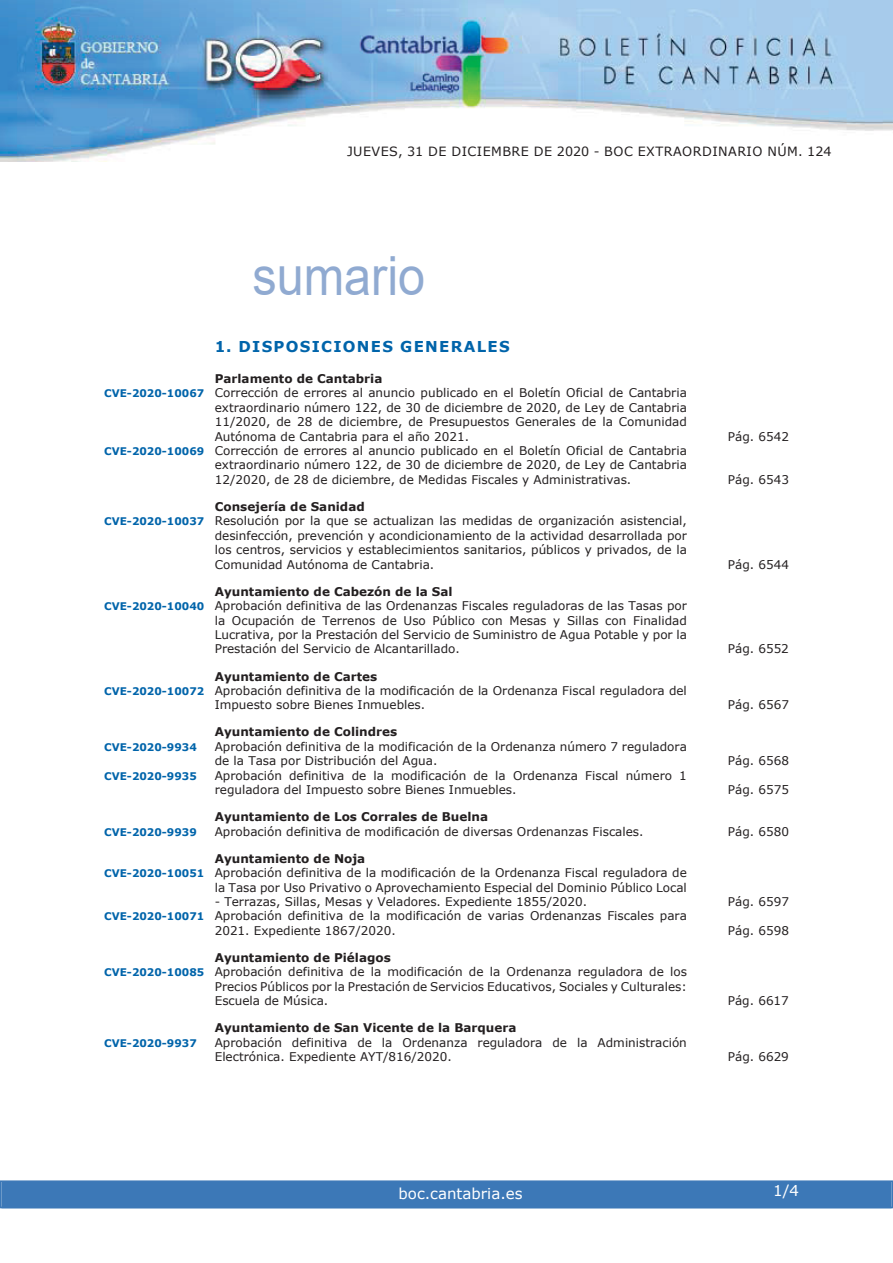
<style>
.page{position:relative;width:893px;height:1263px;background:#fff}
.page>*{position:absolute;margin:0;border:0;box-sizing:border-box;transform-origin:0 0}
.t1{font:54px "Arial";color:#90aad1;scale:.9 1}
.t2{font:700 15px "Verdana";letter-spacing:.085em;color:#0064aa}
.t3{font:15px "Verdana";color:#fff}
.t4{font:12.75px "Verdana";letter-spacing:.035em;color:#231f20}
.t5{font:12px/14.4px "Verdana";color:#231f20}
.t6{font:700 12px "Verdana";color:#231f20}
.t7{font:700 10.5px "Verdana";color:#0064aa}
.s1{font-weight:700;font-size:10.5px;color:#0064aa}
</style>
<div class="page">
<img style="left:0;top:0;width:893px;height:161px">
<div style="left:2px;top:1181px;width:889px;height:27px;background:#3c78b7"></div>
<div style="left:0;top:1180px;width:893px;height:28px;border:2px solid #3c78b7"></div>
<p class="t4" style="left:347px;top:143px;width:486px">JUEVES, 31 DE DICIEMBRE DE 2020 - BOC EXTRAORDINARIO NÚM. 124</p>
<h1 class="t1" style="left:252px;top:246px;width:194px">sumario</h1>
<p class="t2" style="left:215px;top:337px;width:296px">1. DISPOSICIONES GENERALES</p>
<p class="t6" style="left:215px;top:371px;width:169px">Parlamento de Cantabria</p>
<p class="t5" style="left:104px;top:385px;width:584px"><span class="s1">CVE-2020-10067</span> Corrección de errores al anuncio publicado en el Boletín Oficial de Cantabria</p>
<p class="t5" style="left:215px;top:400px;width:474px">extraordinario número 122, de 30 de diciembre de 2020, de Ley de Cantabria</p>
<p class="t5" style="left:215px;top:414px;width:474px">11/2020, de 28 de diciembre, de Presupuestos Generales de la Comunidad</p>
<p class="t5" style="left:215px;top:429px;width:256px">Autónoma de Cantabria para el año 2021.</p>
<p class="t5" style="left:728px;top:429px;width:63px">Pág. 6542</p>
<p class="t5" style="left:215px;top:443px;width:474px;text-align:justify;text-indent:-111px"><span class="s1">CVE-2020-10069</span> Corrección de errores al anuncio publicado en el Boletín Oficial de Cantabria extraordinario número 122, de 30 de diciembre de 2020, de Ley de Cantabria 12/2020, de 28 de diciembre, de Medidas Fiscales y Administrativas.</p>
<p class="t5" style="left:728px;top:472px;width:63px">Pág. 6543</p>
<p class="t6" style="left:215px;top:499px;width:151px">Consejería de Sanidad</p>
<p class="t5" style="left:104px;top:513px;width:584px"><span class="s1">CVE-2020-10037</span> Resolución por la que se actualizan las medidas de organización asistencial,</p>
<p class="t5" style="left:215px;top:528px;width:474px">desinfección, prevención y acondicionamiento de la actividad desarrollada por</p>
<p class="t5" style="left:215px;top:542px;width:474px">los centros, servicios y establecimientos sanitarios, públicos y privados, de la</p>
<p class="t5" style="left:215px;top:557px;width:221px">Comunidad Autónoma de Cantabria.</p>
<p class="t5" style="left:728px;top:557px;width:63px">Pág. 6544</p>
<p class="t6" style="left:215px;top:584px;width:239px">Ayuntamiento de Cabezón de la Sal</p>
<p class="t5" style="left:104px;top:598px;width:584px"><span class="s1">CVE-2020-10040</span> Aprobación definitiva de las Ordenanzas Fiscales reguladoras de las Tasas por</p>
<p class="t5" style="left:215px;top:613px;width:474px">la Ocupación de Terrenos de Uso Público con Mesas y Sillas con Finalidad</p>
<p class="t5" style="left:215px;top:627px;width:474px">Lucrativa, por la Prestación del Servicio de Suministro de Agua Potable y por la</p>
<p class="t5" style="left:215px;top:641px;width:247px">Prestación del Servicio de Alcantarillado.</p>
<p class="t5" style="left:728px;top:641px;width:63px">Pág. 6552</p>
<p class="t6" style="left:215px;top:668px;width:164px">Ayuntamiento de Cartes</p>
<p class="t5" style="left:104px;top:683px;width:584px"><span class="s1">CVE-2020-10072</span> Aprobación definitiva de la modificación de la Ordenanza Fiscal reguladora del</p>
<p class="t5" style="left:215px;top:697px;width:212px">Impuesto sobre Bienes Inmuebles.</p>
<p class="t5" style="left:728px;top:697px;width:63px">Pág. 6567</p>
<p class="t6" style="left:215px;top:724px;width:184px">Ayuntamiento de Colindres</p>
<p class="t7" style="left:104px;top:740px;width:94px">CVE-2020-9934</p>
<p class="t5" style="left:215px;top:739px;width:474px">Aprobación definitiva de la modificación de la Ordenanza número 7 reguladora de la Tasa por Distribución del Agua.</p>
<p class="t5" style="left:728px;top:753px;width:63px">Pág. 6568</p>
<p class="t7" style="left:104px;top:769px;width:94px">CVE-2020-9935</p>
<p class="t5" style="left:215px;top:768px;width:474px">Aprobación definitiva de la modificación de la Ordenanza Fiscal número 1 reguladora del Impuesto sobre Bienes Inmuebles.</p>
<p class="t6" style="left:215px;top:809px;width:275px">Ayuntamiento de Los Corrales de Buelna</p>
<p class="t5" style="left:728px;top:782px;width:63px">Pág. 6575</p>
<p class="t7" style="left:104px;top:825px;width:94px">CVE-2020-9939</p>
<p class="t5" style="left:215px;top:824px;width:430px">Aprobación definitiva de modificación de diversas Ordenanzas Fiscales.</p>
<p class="t5" style="left:728px;top:824px;width:63px">Pág. 6580</p>
<p class="t6" style="left:215px;top:851px;width:152px">Ayuntamiento de Noja</p>
<p class="t5" style="left:104px;top:865px;width:584px"><span class="s1">CVE-2020-10051</span> Aprobación definitiva de la modificación de la Ordenanza Fiscal reguladora de</p>
<p class="t5" style="left:215px;top:880px;width:474px">la Tasa por Uso Privativo o Aprovechamiento Especial del Dominio Público Local</p>
<p class="t5" style="left:215px;top:894px;width:374px">- Terrazas, Sillas, Mesas y Veladores. Expediente 1855/2020.</p>
<p class="t5" style="left:728px;top:894px;width:63px">Pág. 6597</p>
<p class="t5" style="left:215px;top:908px;width:474px;text-indent:-111px"><span class="s1">CVE-2020-10071</span> Aprobación definitiva de la modificación de varias Ordenanzas Fiscales para<br>2021. Expediente 1867/2020.</p>
<p class="t5" style="left:728px;top:923px;width:63px">Pág. 6598</p>
<p class="t6" style="left:215px;top:950px;width:178px">Ayuntamiento de Piélagos</p>
<p class="t5" style="left:104px;top:964px;width:584px"><span class="s1">CVE-2020-10085</span> Aprobación definitiva de la modificación de la Ordenanza reguladora de los</p>
<p class="t5" style="left:215px;top:979px;width:474px">Precios Públicos por la Prestación de Servicios Educativos, Sociales y Culturales:</p>
<p class="t5" style="left:215px;top:993px;width:115px">Escuela de Música.</p>
<p class="t5" style="left:728px;top:993px;width:63px">Pág. 6617</p>
<p class="t6" style="left:215px;top:1020px;width:303px">Ayuntamiento de San Vicente de la Barquera</p>
<p class="t7" style="left:104px;top:1036px;width:94px">CVE-2020-9937</p>
<p class="t5" style="left:215px;top:1035px;width:474px">Aprobación definitiva de la Ordenanza reguladora de la Administración<br>Electrónica. Expediente AYT/816/2020.</p>
<p class="t5" style="left:728px;top:1049px;width:63px">Pág. 6629</p>
<p class="t3" style="left:398px;top:1184px;width:126px">boc.cantabria.es</p>
<p class="t3" style="left:773px;top:1181px;width:27px">1/4</p>
</div>
